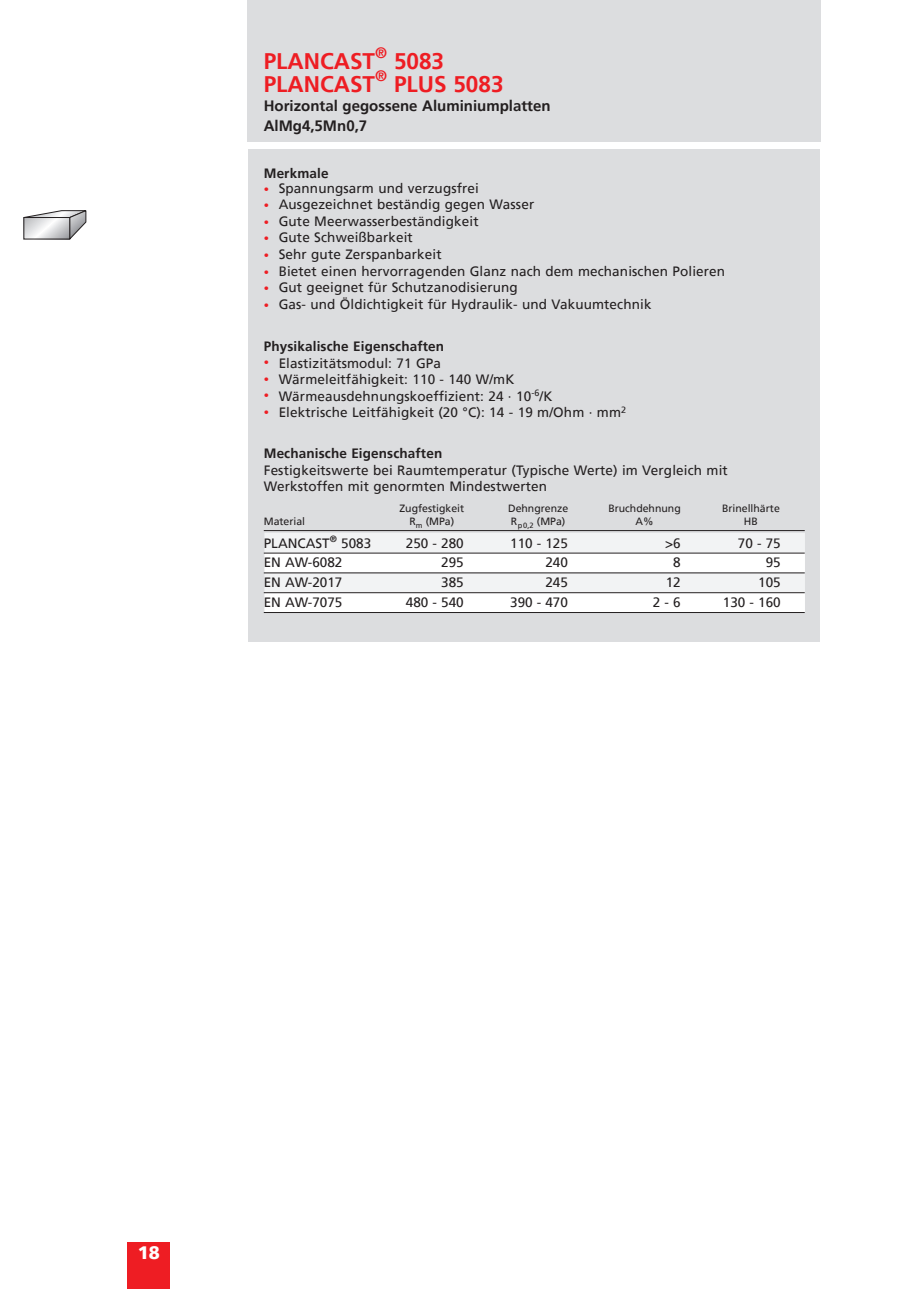
<style>
.page{position:relative;width:919px;height:1289px;background:#fff}
.page>*{position:absolute;margin:0;border:0;box-sizing:border-box;transform-origin:0 0}
.t1{font:700 22.5px "Frutiger";color:#ee1d23}
.t2{font:900 18px "Frutiger";color:#fff}
.t3{font:700 15px/19.5px "Frutiger";color:#231f20}
.t4{font:700 15px "Frutiger";color:#ee1d23}
.t5{font:13.5px/16.5px "Frutiger";letter-spacing:.01em;color:#231f20}
.t6{font:700 13.5px "Frutiger";letter-spacing:.01em;color:#231f20}
.t7{font:10.5px "Frutiger";color:#231f20}
.s1{font-size:10.5px;color:#ee1d23}
</style>
<div class="page">
<div style="left:128px;top:1242px;width:42px;height:46px;background:#ee1d23"></div>
<div style="left:248px;top:150px;width:571px;height:492px;background:#dcdddf"></div>
<div style="left:264px;top:532px;width:540px;height:21px;background:#f2f3f4"></div>
<div style="left:264px;top:552px;width:540px;height:20px;background:#fff"></div>
<div style="left:264px;top:572px;width:540px;height:20px;background:#f2f3f4"></div>
<div style="left:264px;top:592px;width:540px;height:20px;background:#fff"></div>
<div style="left:248px;top:0;width:573px;height:141px;background:#dcdddf"></div>
<hr style="left:264px;top:530px;width:540px;height:1px;background:#231f20">
<hr style="left:264px;top:553px;width:540px;height:1px;background:#231f20">
<hr style="left:264px;top:572px;width:540px;height:1px;background:#231f20">
<hr style="left:264px;top:592px;width:540px;height:1px;background:#231f20">
<hr style="left:264px;top:612px;width:540px;height:1px;background:#231f20">
<svg style="left:24px;top:210px;width:62px;height:29px"></svg>
<svg style="left:26px;top:219px;width:42px;height:18px"></svg>
<div style="left:24px;top:217px;width:46px;height:22px;border:1px solid #231f20"></div>
<p class="t4" style="left:375px;top:44px;width:13px">®</p>
<h1 class="t1" style="left:264px;top:48px;width:113px">PLANCAST</h1>
<h1 class="t1" style="left:394px;top:48px;width:52px">5083</h1>
<p class="t4" style="left:375px;top:67px;width:13px">®</p>
<h1 class="t1" style="left:394px;top:71px;width:111px">PLUS 5083</h1>
<p class="t3" style="left:264px;top:97px;width:288px">Horizontal gegossene Aluminiumplatten<br>AlMg4,5Mn0,7</p>
<p class="t6" style="left:264px;top:165px;width:66px">Merkmale</p>
<p class="t5" style="left:264px;top:180px;width:217px"><span class="s1">•</span> Spannungsarm und verzugsfrei</p>
<p class="t5" style="left:264px;top:196px;width:272px"><span class="s1">•</span> Ausgezeichnet beständig gegen Wasser</p>
<p class="t5" style="left:264px;top:213px;width:216px"><span class="s1">•</span> Gute Meerwasserbeständigkeit</p>
<p class="t5" style="left:264px;top:229px;width:150px"><span class="s1">•</span> Gute Schweißbarkeit</p>
<p class="t5" style="left:264px;top:246px;width:179px"><span class="s1">•</span> Sehr gute Zerspanbarkeit</p>
<p class="t5" style="left:264px;top:262px;width:463px"><span class="s1">•</span> Bietet einen hervorragenden Glanz nach dem mechanischen Polieren</p>
<p class="t5" style="left:264px;top:279px;width:255px"><span class="s1">•</span> Gut geeignet für Schutzanodisierung</p>
<p class="t5" style="left:264px;top:295px;width:389px"><span class="s1">•</span> Gas- und Öldichtigkeit für Hydraulik- und Vakuumtechnik</p>
<p class="t6" style="left:264px;top:338px;width:182px">Physikalische Eigenschaften</p>
<p class="t5" style="left:264px;top:354px;width:179px"><span class="s1">•</span> Elastizitätsmodul: 71 GPa</p>
<p class="t5" style="left:264px;top:371px;width:252px"><span class="s1">•</span> Wärmeleitfähigkeit: 110 - 140 W/mK</p>
<p class="t5" style="left:264px;top:387px;width:290px"><span class="s1">•</span> Wärmeausdehnungskoeffizient: 24 ∙ 10<sup>-6</sup>/K</p>
<p class="t5" style="left:264px;top:404px;width:364px"><span class="s1">•</span> Elektrische Leitfähigkeit (20 °C): 14 - 19 m/Ohm ∙ mm<sup>2</sup></p>
<p class="t6" style="left:264px;top:445px;width:180px">Mechanische Eigenschaften</p>
<p class="t5" style="left:264px;top:462px;width:465px">Festigkeitswerte bei Raumtemperatur (Typische Werte) im Vergleich mit<br>Werkstoffen mit genormten Mindestwerten</p>
<p class="t7" style="left:399px;top:502px;width:66px">Zugfestigkeit</p>
<p class="t7" style="left:508px;top:502px;width:62px">Dehngrenze</p>
<p class="t7" style="left:608px;top:502px;width:74px">Bruchdehnung</p>
<p class="t7" style="left:722px;top:502px;width:59px">Brinellhärte</p>
<p class="t7" style="left:264px;top:515px;width:43px">Material</p>
<p class="t7" style="left:409px;top:515px;width:46px">R<sub>m</sub> (MPa)</p>
<p class="t7" style="left:511px;top:515px;width:56px">R<sub>p0,2</sub> (MPa)</p>
<p class="t7" style="left:635px;top:515px;width:20px">A%</p>
<p class="t7" style="left:743px;top:515px;width:15px">HB</p>
<p class="t5" style="left:264px;top:534px;width:109px">PLANCAST<sup>®</sup> 5083</p>
<p class="t5" style="left:406px;top:534px;width:59px">250 - 280</p>
<p class="t5" style="left:510px;top:534px;width:59px">110 - 125</p>
<p class="t5" style="left:665px;top:534px;width:17px">&gt;6</p>
<p class="t5" style="left:737px;top:534px;width:44px">70 - 75</p>
<p class="t5" style="left:264px;top:554px;width:80px">EN AW-6082</p>
<p class="t5" style="left:441px;top:554px;width:24px">295</p>
<p class="t5" style="left:545px;top:554px;width:24px">240</p>
<p class="t5" style="left:673px;top:554px;width:9px">8</p>
<p class="t5" style="left:765px;top:554px;width:17px">95</p>
<p class="t5" style="left:264px;top:574px;width:80px">EN AW-2017</p>
<p class="t5" style="left:441px;top:574px;width:24px">385</p>
<p class="t5" style="left:545px;top:574px;width:24px">245</p>
<p class="t5" style="left:665px;top:574px;width:17px">12</p>
<p class="t5" style="left:758px;top:574px;width:24px">105</p>
<p class="t5" style="left:264px;top:594px;width:80px">EN AW-7075</p>
<p class="t5" style="left:406px;top:594px;width:59px">480 - 540</p>
<p class="t5" style="left:510px;top:594px;width:59px">390 - 470</p>
<p class="t5" style="left:653px;top:594px;width:29px">2 - 6</p>
<p class="t5" style="left:722px;top:594px;width:59px">130 - 160</p>
<h1 class="t1" style="left:264px;top:71px;width:113px">PLANCAST</h1>
<h2 class="t2" style="left:138px;top:1242px;width:24px">18</h2>
</div>
